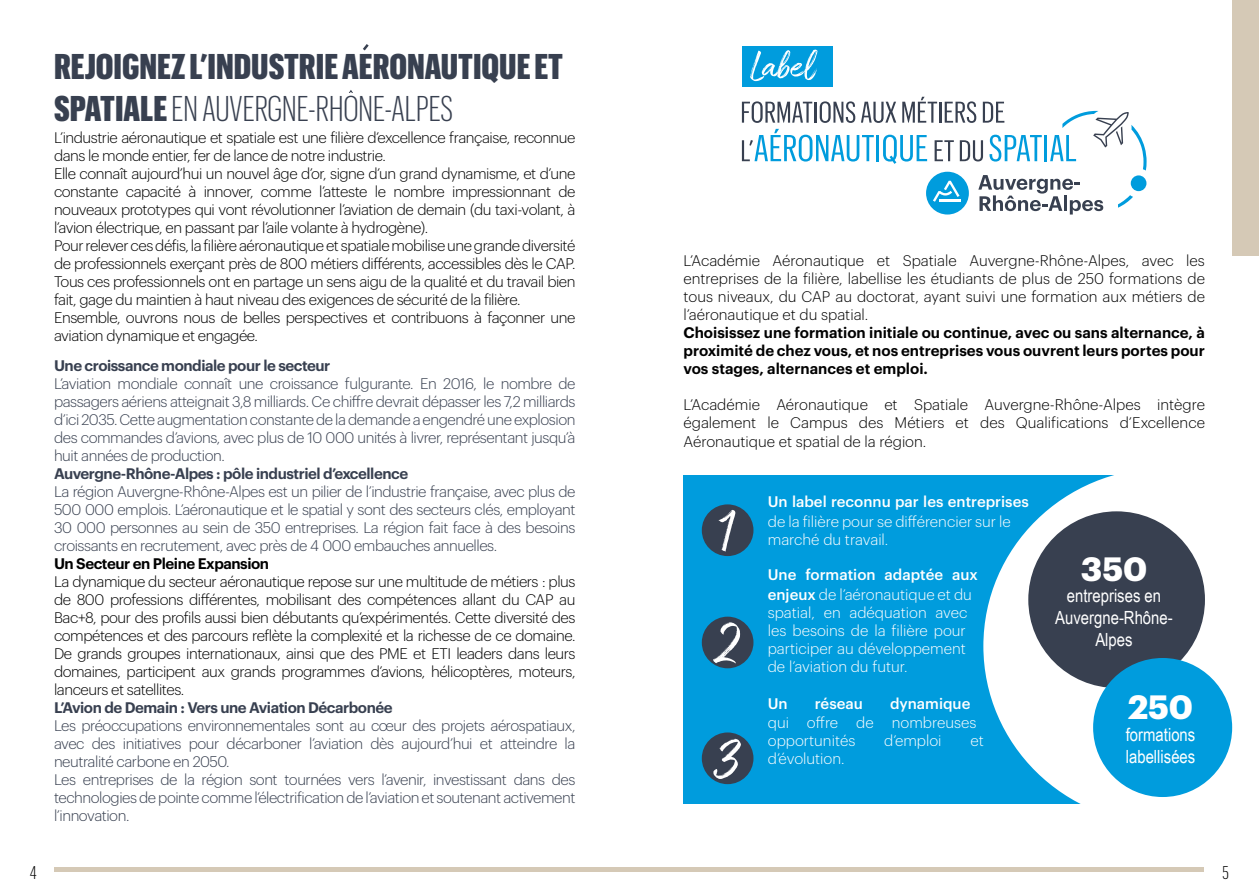
<style>
.page{position:relative;width:1259px;height:893px;background:#fff}
.page>*{position:absolute;margin:0;border:0;box-sizing:border-box;transform-origin:0 0}
.t1{font:58.35px/114px "Amithen";color:#fff;text-align:justify}
.t2{font:900 35.1px/42px "Graphik X Cond Trial";color:#384050}
.t3{font:700 33px "Graphik";color:#fff}
.t4{font:18.15px/21.8px "Arial Narrow";color:#fff;text-align:center}
.t5{font:300 18px "Graphik X Cond Trial";color:#000}
.t6{font:300 15px/18px "Graphik";letter-spacing:-.03em;color:#000;text-align:justify}
.t7{font:300 15px/18px "Graphik";letter-spacing:-.03em;color:#384050;text-align:justify}
.t8{font:300 15px/18px "Graphik";color:#fff}
.t9{font:600 15px/18px "Graphik";color:#000;text-align:justify}
.t10{font:600 15px "Graphik";letter-spacing:-.03em;color:#384050}
.t11{font:500 15px/19.8px "Graphik";color:#fff}
.t12{font:600 15px "Graphik";letter-spacing:-.03em;color:#000}
.s1{font-weight:300}
</style>
<div class="page">
<div style="left:55px;top:867px;width:1149px;height:5px;background:#d5c9b6"></div>
<div style="left:683px;top:475px;width:522px;height:329px;background:#009cdd"></div>
<div style="left:702px;top:504px;width:51px;height:52px;background:#384050;border-radius:50%"></div>
<div style="left:702px;top:617px;width:51px;height:51px;background:#384050;border-radius:50%"></div>
<div style="left:702px;top:732px;width:51px;height:52px;background:#384050;border-radius:50%"></div>
<svg style="left:983px;top:475px;width:250px;height:329px;fill:#fff"></svg>
<div style="left:742px;top:46px;width:90px;height:40px;background:#009cdd"></div>
<svg style="left:750px;top:50px;width:67px;height:31px"></svg>
<svg style="left:742px;top:97px;width:404px;height:118px"></svg>
<div style="left:1028px;top:511px;width:177px;height:177px;background:#384050;border-radius:50%"></div>
<div style="left:1093px;top:658px;width:139px;height:139px;background:#009cdd;border-radius:50%"></div>
<svg style="left:363px;top:44px;width:6px;height:7px"></svg>
<div style="left:1232px;top:0;width:27px;height:255px;background:#d5c9b6"></div>
<h2 class="t2" style="left:54px;top:48px;width:510px">REJOIGNEZ L’INDUSTRIE AERONAUTIQUE ET<br>SPATIALE <span class="s1">EN AUVERGNE-RHONE-ALPES</span></h2>
<p class="t6" style="left:54px;top:127px;width:523px;text-align:left">L’industrie aéronautique et spatiale est une filière d’excellence française, reconnue dans le monde entier, fer de lance de notre industrie.<br>Elle connaît aujourd’hui un nouvel âge d’or, signe d’un grand dynamisme, et d’une constante capacité à innover, comme l’atteste le nombre impressionnant de nouveaux prototypes qui vont révolutionner l’aviation de demain (du taxi-volant, à l’avion électrique, en passant par l’aile volante à hydrogène).<br>Pour relever ces défis, la filière aéronautique et spatiale mobilise une grande diversité de professionnels exerçant près de 800 métiers différents, accessibles dès le CAP.<br>Tous ces professionnels ont en partage un sens aigu de la qualité et du travail bien fait, gage du maintien à haut niveau des exigences de sécurité de la filière.<br>Ensemble, ouvrons nous de belles perspectives et contribuons à façonner une aviation dynamique et engagée.</p>
<p class="t10" style="left:54px;top:354px;width:278px">Une croissance mondiale pour le secteur</p>
<p class="t7" style="left:54px;top:374px;width:523px">L’aviation mondiale connaît une croissance fulgurante. En 2016, le nombre de passagers aériens atteignait 3,8 milliards. Ce chiffre devrait dépasser les 7,2 milliards d’ici 2035. Cette augmentation constante de la demande a engendré une explosion des commandes d’avions, avec plus de 10 000 unités à livrer, représentant jusqu’à huit années de production.</p>
<p class="t10" style="left:54px;top:462px;width:356px">Auvergne-Rhône-Alpes : pôle industriel d’excellence</p>
<p class="t7" style="left:54px;top:482px;width:523px">La région Auvergne-Rhône-Alpes est un pilier de l’industrie française, avec plus de 500 000 emplois. L’aéronautique et le spatial y sont des secteurs clés, employant 30 000 personnes au sein de 350 entreprises. La région fait face à des besoins croissants en recrutement, avec près de 4 000 embauches annuelles.</p>
<p class="t12" style="left:54px;top:552px;width:217px">Un Secteur en Pleine Expansion</p>
<p class="t6" style="left:54px;top:572px;width:523px">La dynamique du secteur aéronautique repose sur une multitude de métiers : plus de 800 professions différentes, mobilisant des compétences allant du CAP au Bac+8, pour des profils aussi bien débutants qu’expérimentés. Cette diversité des compétences et des parcours reflète la complexité et la richesse de ce domaine.<br>De grands groupes internationaux, ainsi que des PME et ETI leaders dans leurs domaines, participent aux grands programmes d’avions, hélicoptères, moteurs, lanceurs et satellites.</p>
<p class="t10" style="left:54px;top:696px;width:340px">L’Avion de Demain : Vers une Aviation Décarbonée</p>
<p class="t7" style="left:54px;top:716px;width:523px;text-align:left">Les préoccupations environnementales sont au cœur des projets aérospatiaux, avec des initiatives pour décarboner l’aviation dès aujourd’hui et atteindre la neutralité carbone en 2050.<br>Les entreprises de la région sont tournées vers l’avenir, investissant dans des technologies de pointe comme l’électrification de l’aviation et soutenant activement l’innovation.</p>
<p class="t6" style="left:683px;top:251px;width:523px">L’Académie Aéronautique et Spatiale Auvergne-Rhône-Alpes, avec les entreprises de la filière, labellise les étudiants de plus de 250 formations de tous niveaux, du CAP au doctorat, ayant suivi une formation aux métiers de l’aéronautique et du spatial.</p>
<p class="t9" style="left:683px;top:323px;width:523px">Choisissez une formation initiale ou continue, avec ou sans alternance, à proximité de chez vous, et nos entreprises vous ouvrent leurs portes pour vos stages, alternances et emploi.</p>
<p class="t6" style="left:683px;top:395px;width:523px">L’Académie Aéronautique et Spatiale Auvergne-Rhône-Alpes intègre également le Campus des Métiers et des Qualifications d’Excellence Aéronautique et spatial de la région.</p>
<h1 class="t1" style="left:717px;top:477px;width:25px">1<br>2<br>3</h1>
<p class="t11" style="left:768px;top:490px;width:262px">Un label reconnu par les entreprises</p>
<p class="t8" style="left:768px;top:511px;width:244px">de la filière pour se différencier sur le marché du travail.</p>
<p class="t11" style="left:768px;top:563px;width:211px">Une formation adaptée aux enjeux <span class="s1">de l’aéronautique et du</span></p>
<p class="t8" style="left:768px;top:602px;width:201px;text-align:justify">spatial, en adéquation avec les besoins de la filière pour participer au développement de l’aviation du futur.</p>
<p class="t11" style="left:768px;top:692px;width:21px">Un</p>
<p class="t11" style="left:815px;top:692px;width:50px">réseau</p>
<p class="t11" style="left:890px;top:692px;width:82px">dynamique</p>
<p class="t8" style="left:768px;top:713px;width:210px">qui offre de nombreuses opportunités</p>
<p class="t8" style="left:884px;top:731px;width:59px">d’emploi</p>
<p class="t8" style="left:970px;top:731px;width:15px">et</p>
<p class="t8" style="left:768px;top:749px;width:78px">d’évolution.</p>
<h3 class="t3" style="left:1081px;top:543px;width:68px">350</h3>
<p class="t4" style="left:1055px;top:584px;width:119px">entreprises en<br>Auvergne-Rhône-<br>Alpes</p>
<h3 class="t3" style="left:1128px;top:682px;width:67px">250</h3>
<p class="t4" style="left:1125px;top:723px;width:71px;text-align:left">formations labellisées</p>
<p class="t5" style="left:30px;top:865px;width:9px">4</p>
<p class="t5" style="left:1222px;top:865px;width:8px">5</p>
</div>
